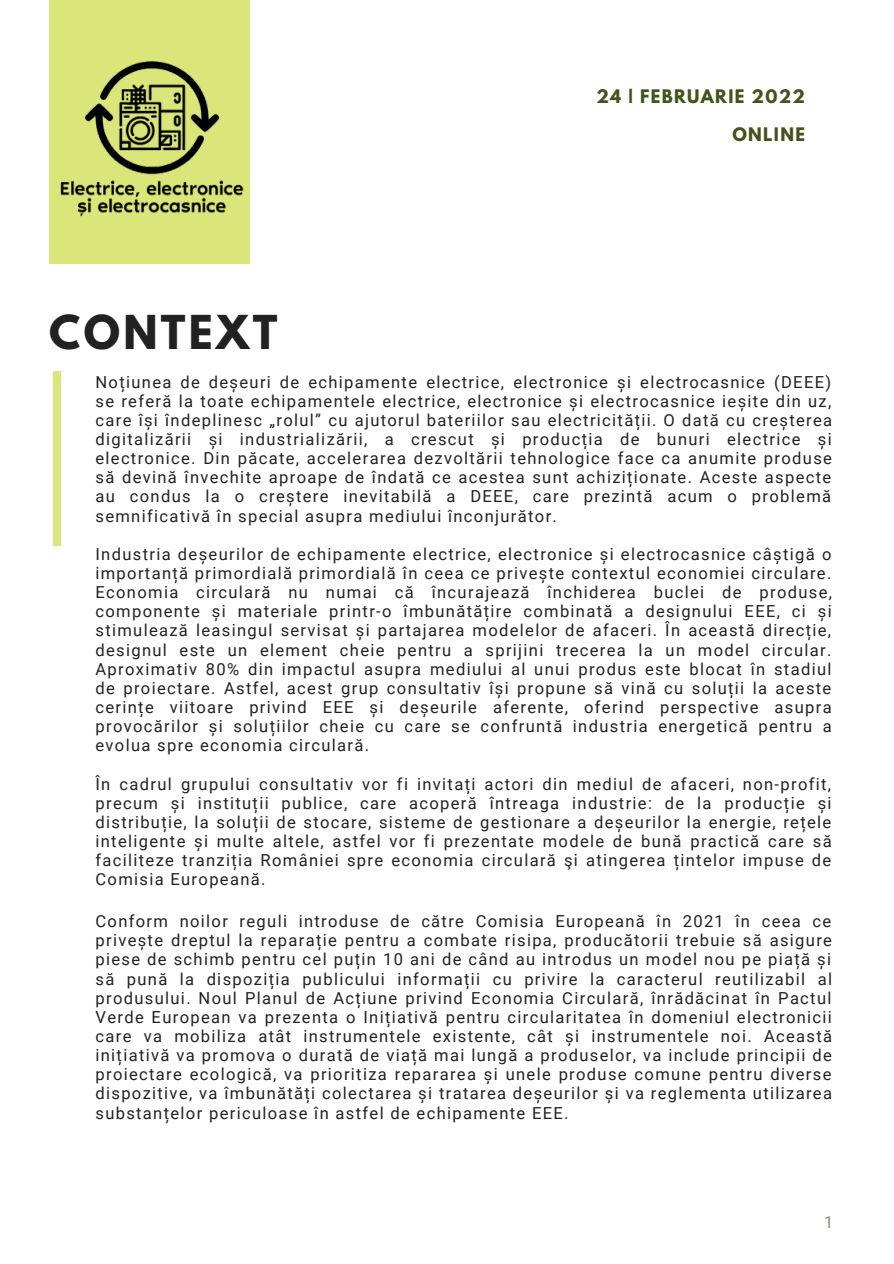
<style>
.page{position:relative;width:894px;height:1264px;background:#fff}
.page>*{position:absolute;margin:0;border:0;box-sizing:border-box;transform-origin:0 0}
.t1{font:700 41.4px "League Spartan";letter-spacing:.08em;color:#222}
.t2{font:16.5px/19.2px "Roboto";letter-spacing:.08em;color:#222;text-align:justify}
.t3{font:700 16.5px "League Spartan";letter-spacing:.08em;color:#44531d}
.t4{font:16.5px "Roboto";color:#8f8a7e}
</style>
<div class="page">
<div style="left:53px;top:371px;width:8px;height:175px;background:#dae679"></div>
<div style="left:49px;top:0;width:201px;height:263px;background:#dae679"></div>
<img style="left:60px;top:61px;width:184px;height:156px">
<p class="t3" style="left:596px;top:88px;width:210px">24 | FEBRUARIE 2022</p>
<p class="t3" style="left:732px;top:126px;width:74px">ONLINE</p>
<p class="t1" style="left:49px;top:312px;width:229px">CONTEXT</p>
<p class="t2" style="left:95px;top:372px;width:738px">Noțiunea de deșeuri de echipamente electrice, electronice și electrocasnice (DEEE) se referă la toate echipamentele electrice, electronice și electrocasnice ieșite din uz, care își îndeplinesc „rolul” cu ajutorul bateriilor sau electricității. O dată cu creșterea digitalizării și industrializării, a crescut și producția de bunuri electrice și electronice. Din păcate, accelerarea dezvoltării tehnologice face ca anumite produse să devină învechite aproape de îndată ce acestea sunt achiziționate. Aceste aspecte au condus la o creștere inevitabilă a DEEE, care prezintă acum o problemă semnificativă în special asupra mediului înconjurător.</p>
<p class="t2" style="left:95px;top:544px;width:738px">Industria deșeurilor de echipamente electrice, electronice și electrocasnice câștigă o importanță primordială primordială în ceea ce privește contextul economiei circulare.<br>Economia circulară nu numai că încurajează închiderea buclei de produse, componente și materiale printr-o îmbunătățire combinată a designului EEE, ci și stimulează leasingul servisat și partajarea modelelor de afaceri. În această direcție, designul este un element cheie pentru a sprijini trecerea la un model circular.<br>Aproximativ 80% din impactul asupra mediului al unui produs este blocat în stadiul de proiectare. Astfel, acest grup consultativ își propune să vină cu soluții la aceste cerințe viitoare privind EEE și deșeurile aferente, oferind perspective asupra provocărilor și soluțiilor cheie cu care se confruntă industria energetică pentru a evolua spre economia circulară.</p>
<p class="t2" style="left:95px;top:774px;width:737px">În cadrul grupului consultativ vor fi invitați actori din mediul de afaceri, non-profit, precum și instituții publice, care acoperă întreaga industrie: de la producție și distribuție, la soluții de stocare, sisteme de gestionare a deșeurilor la energie, rețele inteligente și multe altele, astfel vor fi prezentate modele de bună practică care să faciliteze tranziția României spre economia circulară şi atingerea țintelor impuse de Comisia Europeană.</p>
<p class="t2" style="left:95px;top:911px;width:738px">Conform noilor reguli introduse de către Comisia Europeană în 2021 în ceea ce privește dreptul la reparație pentru a combate risipa, producătorii trebuie să asigure piese de schimb pentru cel puțin 10 ani de când au introdus un model nou pe piață și să pună la dispoziția publicului informații cu privire la caracterul reutilizabil al produsului. Noul Planul de Acțiune privind Economia Circulară, înrădăcinat în Pactul Verde European va prezenta o Inițiativă pentru circularitatea în domeniul electronicii care va mobiliza atât instrumentele existente, cât și instrumentele noi. Această inițiativă va promova o durată de viață mai lungă a produselor, va include principii de proiectare ecologică, va prioritiza repararea și unele produse comune pentru diverse dispozitive, va îmbunătăți colectarea și tratarea deșeurilor și va reglementa utilizarea substanțelor periculoase în astfel de echipamente EEE.</p>
<p class="t4" style="left:824px;top:1212px;width:11px">1</p>
</div>
